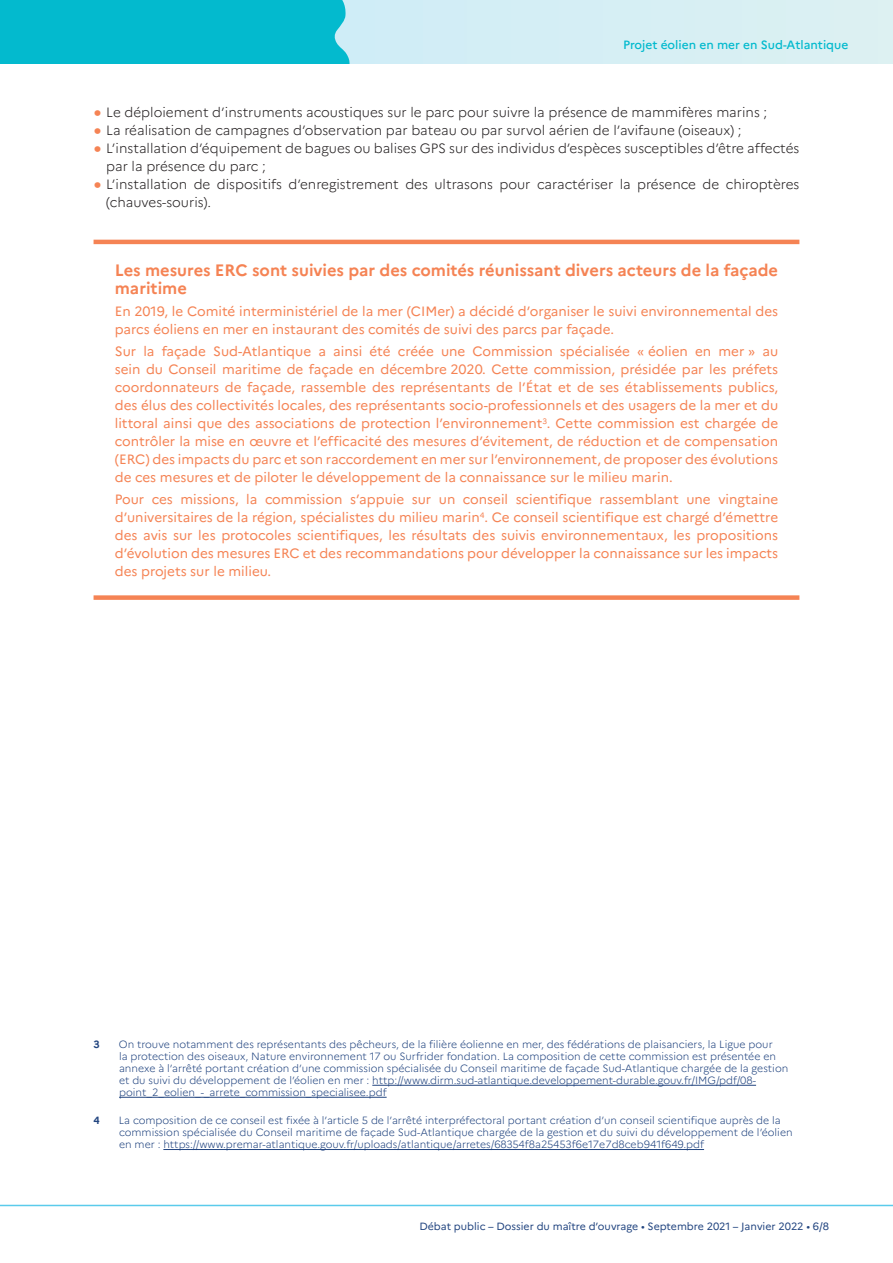
<style>
.page{position:relative;width:893px;height:1263px;background:#fff}
.page>*{position:absolute;margin:0;border:0;box-sizing:border-box;transform-origin:0 0}
.Titre_encadré_N1{font:700 16.5px/18px "Marianne";color:#f58354}
.Body_Encadré{font:13.5px/18px "Marianne";color:#f58354;text-align:justify}
.t1{font:300 13.5px/18px "Marianne";color:#231f20}
.t2{font:500 12px "Marianne";color:#03bace}
.Notes_de_bas_de_page{font:300 10.5px/12px "Marianne";color:#224580}
.t3{font:10.5px "Marianne";color:#224580}
.Notes_de_bas_de_page-2{font:700 10.5px "Marianne";color:#224580}
.s1{font-size:27px;color:#f58354}
</style>
<div class="page">
<div style="left:0;top:0;width:893px;height:64px;background:#d6eff4"></div>
<div style="left:0;top:0;width:350px;height:64px;background:#03bace"></div>
<hr style="left:0;top:1205px;width:893px;height:1px;background:#5acbeb">
<hr style="left:94px;top:240px;width:705px;height:4px;background:#f58354">
<div style="left:94px;top:595px;width:705px;height:5px;background:#f58354"></div>
<hr style="left:372px;top:1085px;width:384px;height:1px;background:#224580">
<hr style="left:119px;top:1097px;width:268px;height:1px;background:#224580">
<hr style="left:163px;top:1149px;width:541px;height:1px;background:#224580">
<p class="t2" style="left:623px;top:37px;width:227px">Projet éolien en mer en Sud-Atlantique</p>
<p class="t1" style="left:94px;top:102px;width:675px"><span class="s1">•</span> Le déploiement d’instruments acoustiques sur le parc pour suivre la présence de mammifères marins ;</p>
<p class="t1" style="left:94px;top:120px;width:649px"><span class="s1">•</span> La réalisation de campagnes d’observation par bateau ou par survol aérien de l’avifaune (oiseaux) ;</p>
<p class="t1" style="left:106px;top:138px;width:695px;text-indent:-13px"><span class="s1">•</span> L’installation d’équipement de bagues ou balises GPS sur des individus d’espèces susceptibles d’être affectés par la présence du parc ;</p>
<p class="t1" style="left:106px;top:174px;width:695px;text-indent:-13px"><span class="s1">•</span> L’installation de dispositifs d’enregistrement des ultrasons pour caractériser la présence de chiroptères (chauves-souris).</p>
<p class="Titre_encadré_N1" style="left:115px;top:261px;width:665px">Les mesures ERC sont suivies par des comités réunissant divers acteurs de la façade maritime</p>
<p class="Body_Encadré" style="left:115px;top:302px;width:665px">En 2019, le Comité interministériel de la mer (CIMer) a décidé d’organiser le suivi environnemental des parcs éoliens en mer en instaurant des comités de suivi des parcs par façade.</p>
<p class="Body_Encadré" style="left:115px;top:342px;width:665px">Sur la façade Sud-Atlantique a ainsi été créée une Commission spécialisée « éolien en mer » au sein du Conseil maritime de façade en décembre 2020. Cette commission, présidée par les préfets coordonnateurs de façade, rassemble des représentants de l’État et de ses établissements publics, des élus des collectivités locales, des représentants socio-professionnels et des usagers de la mer et du littoral ainsi que des associations de protection l’environnement<sup>3</sup>. Cette commission est chargée de contrôler la mise en œuvre et l’efficacité des mesures d’évitement, de réduction et de compensation (ERC) des impacts du parc et son raccordement en mer sur l’environnement, de proposer des évolutions de ces mesures et de piloter le développement de la connaissance sur le milieu marin.</p>
<p class="Body_Encadré" style="left:115px;top:490px;width:665px">Pour ces missions, la commission s’appuie sur un conseil scientifique rassemblant une vingtaine d’universitaires de la région, spécialistes du milieu marin<sup>4</sup>. Ce conseil scientifique est chargé d’émettre des avis sur les protocoles scientifiques, les résultats des suivis environnementaux, les propositions d’évolution des mesures ERC et des recommandations pour développer la connaissance sur les impacts des projets sur le milieu.</p>
<p class="Notes_de_bas_de_page-2" style="left:94px;top:1038px;width:8px">3</p>
<p class="Notes_de_bas_de_page" style="left:119px;top:1037px;width:671px">On trouve notamment des représentants des pêcheurs, de la filière éolienne en mer, des fédérations de plaisanciers, la Ligue pour<br>la protection des oiseaux, Nature environnement 17 ou Surfrider fondation. La composition de cette commission est présentée en annexe à l’arrêté portant création d’une commission spécialisée du Conseil maritime de façade Sud-Atlantique chargée de la gestion et du suivi du développement de l’éolien en mer : http://www.dirm.sud-atlantique.developpement-durable.gouv.fr/IMG/pdf/08- point_2_eolien_-_arrete_commission_specialisee.pdf</p>
<p class="Notes_de_bas_de_page-2" style="left:94px;top:1114px;width:8px">4</p>
<p class="Notes_de_bas_de_page" style="left:119px;top:1113px;width:675px">La composition de ce conseil est fixée à l’article 5 de l’arrêté interpréfectoral portant création d’un conseil scientifique auprès de la commission spécialisée du Conseil maritime de façade Sud-Atlantique chargée de la gestion et du suivi du développement de l’éolien en mer : https://www.premar-atlantique.gouv.fr/uploads/atlantique/arretes/68354f8a25453f6e17e7d8ceb941f649.pdf</p>
<p class="t3" style="left:419px;top:1220px;width:411px">Débat public – Dossier du maître d’ouvrage • Septembre 2021 – Janvier 2022 • 6/8</p>
</div>
